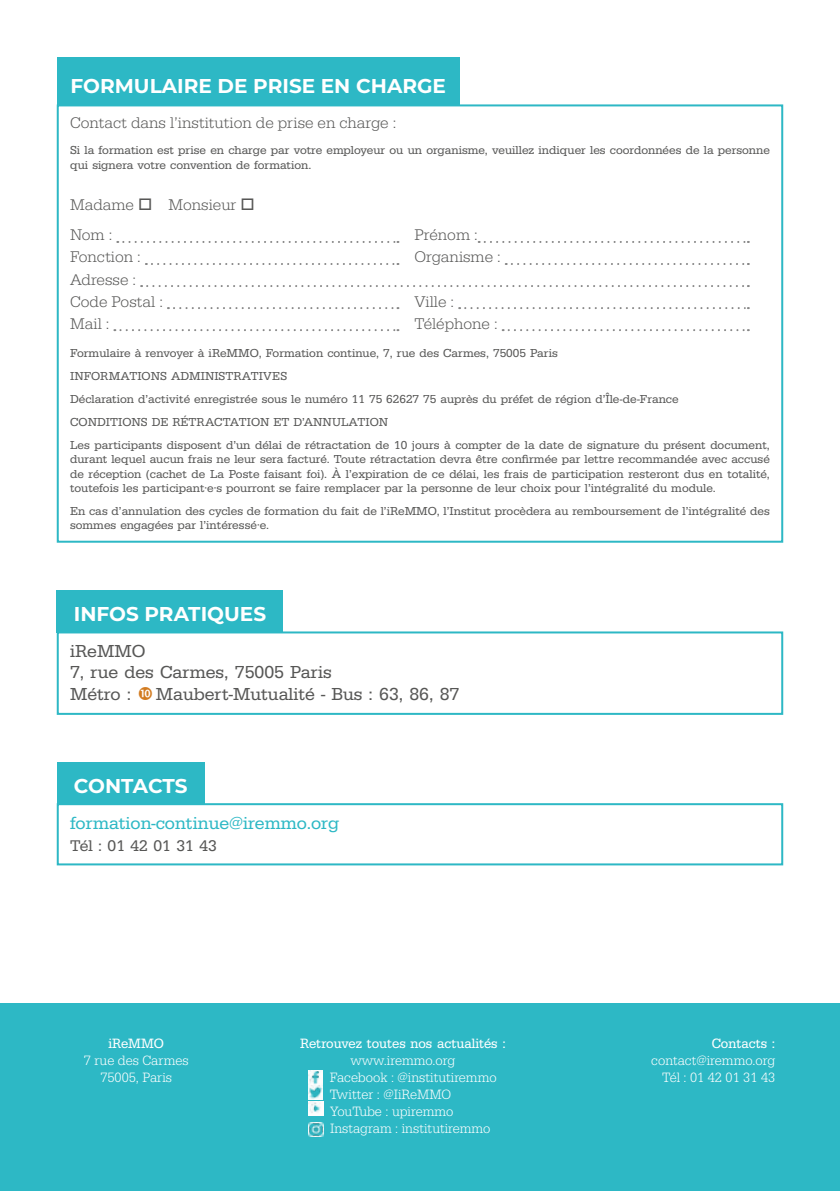
<style>
.page{position:relative;width:840px;height:1191px;background:#fff}
.page>*{position:absolute;margin:0;border:0;box-sizing:border-box;transform-origin:0 0}
.t1{font:700 20px "Montserrat";color:#fff}
.t2{font:18px/21.6px "Egyptienne URW";color:#575756}
.t3{font:18px "Egyptienne URW";color:#2db8c5}
.t4{font:300 16px/30.6px "Egyptienne URW";color:#575756}
.t5{font:16px "Egyptienne URW";color:#575756}
.t6{font:300 14px/16.8px "Egyptienne URW Nar";color:#fff;text-align:center}
.t7{font:14px "Egyptienne URW Nar";color:#fff}
.t8{font:12px/14.4px "Egyptienne URW";color:#575756}
</style>
<div class="page">
<div style="left:0;top:1002px;width:839px;height:189px;background:#2db8c5"></div>
<img style="left:308px;top:1070px;width:14px;height:29px">
<img style="left:308px;top:1101px;width:15px;height:14px">
<img style="left:308px;top:1122px;width:15px;height:14px">
<svg style="left:117px;top:241px;width:281px;height:2px"></svg>
<svg style="left:478px;top:241px;width:270px;height:2px"></svg>
<svg style="left:146px;top:263px;width:252px;height:2px"></svg>
<svg style="left:505px;top:263px;width:243px;height:2px"></svg>
<svg style="left:141px;top:285px;width:607px;height:2px"></svg>
<svg style="left:168px;top:307px;width:230px;height:2px"></svg>
<svg style="left:459px;top:307px;width:289px;height:2px"></svg>
<svg style="left:114px;top:329px;width:284px;height:2px"></svg>
<svg style="left:502px;top:329px;width:246px;height:2px"></svg>
<div style="left:57px;top:104px;width:725px;height:439px;border:2px solid #2db8c5"></div>
<div style="left:57px;top:57px;width:402px;height:47px;background:#2db8c5"></div>
<div style="left:57px;top:631px;width:725px;height:84px;border:2px solid #2db8c5"></div>
<div style="left:57px;top:590px;width:226px;height:42px;background:#2db8c5"></div>
<div style="left:57px;top:803px;width:725px;height:62px;border:2px solid #2db8c5"></div>
<div style="left:57px;top:762px;width:147px;height:42px;background:#2db8c5"></div>
<h1 class="t1" style="left:70px;top:72px;width:376px">FORMULAIRE DE PRISE EN CHARGE</h1>
<h3 class="t4" style="left:70px;top:108px;width:327px">Contact dans l’institution de prise en charge :</h3>
<p class="t8" style="left:70px;top:143px;width:700px">Si la formation est prise en charge par votre employeur ou un organisme, veuillez indiquer les coordonnées de la personne qui signera votre convention de formation.</p>
<h3 class="t4" style="left:70px;top:189px;width:186px">Madame □ Monsieur □<br>Nom :</h3>
<h3 class="t4" style="left:414px;top:220px;width:65px">Prénom :</h3>
<h3 class="t4" style="left:70px;top:242px;width:72px">Fonction :</h3>
<h3 class="t4" style="left:414px;top:242px;width:88px">Organisme :</h3>
<h3 class="t4" style="left:70px;top:268px;width:94px;line-height:22px">Adresse :<br>Code Postal :</h3>
<h3 class="t4" style="left:414px;top:286px;width:41px">Ville :</h3>
<h3 class="t4" style="left:70px;top:308px;width:41px">Mail :</h3>
<h3 class="t4" style="left:414px;top:308px;width:85px">Téléphone :</h3>
<p class="t8" style="left:70px;top:342px;width:700px;line-height:23px">Formulaire à renvoyer à iReMMO, Formation continue, 7, rue des Carmes, 75005 Paris<br>INFORMATIONS ADMINISTRATIVES<br>Déclaration d’activité enregistrée sous le numéro 11 75 62627 75 auprès du préfet de région d’Île-de-France<br>CONDITIONS DE RÉTRACTATION ET D’ANNULATION<br>Les participants disposent d’un délai de rétractation de 10 jours à compter de la date de signature du présent document,</p>
<p class="t8" style="left:70px;top:452px;width:701px;text-align:justify">durant lequel aucun frais ne leur sera facturé. Toute rétractation devra être confirmée par lettre recommandée avec accusé de réception (cachet de La Poste faisant foi). À l’expiration de ce délai, les frais de participation resteront dus en totalité, toutefois les participant·e·s pourront se faire remplacer par la personne de leur choix pour l’intégralité du module.</p>
<p class="t8" style="left:70px;top:504px;width:701px">En cas d’annulation des cycles de formation du fait de l’iReMMO, l’Institut procèdera au remboursement de l’intégralité des sommes engagées par l’intéressé·e.</p>
<h1 class="t1" style="left:74px;top:599px;width:194px">INFOS PRATIQUES</h1>
<h2 class="t2" style="left:70px;top:640px;width:263px">iReMMO<br>7, rue des Carmes, 75005 Paris<br>Métro :</h2>
<h2 class="t2" style="left:156px;top:683px;width:305px">Maubert-Mutualité - Bus : 63, 86, 87</h2>
<h1 class="t1" style="left:74px;top:772px;width:115px">CONTACTS</h1>
<h2 class="t3" style="left:70px;top:812px;width:270px">formation-continue@iremmo.org</h2>
<h3 class="t5" style="left:70px;top:836px;width:148px">Tél : 01 42 01 31 43</h3>
<p class="t7" style="left:108px;top:1035px;width:57px">iReMMO</p>
<p class="t6" style="left:84px;top:1052px;width:106px">7 rue des Carmes<br>75005, Paris</p>
<p class="t7" style="left:300px;top:1035px;width:207px">Retrouvez toutes nos actualités :</p>
<p class="t6" style="left:329px;top:1052px;width:168px;text-align:left;text-indent:21px">www.iremmo.org<br>Facebook : @institutiremmo<br>Twitter : @IiReMMO<br>YouTube : upiremmo<br>Instagram : institutiremmo</p>
<p class="t7" style="left:711px;top:1035px;width:65px">Contacts :</p>
<p class="t6" style="left:651px;top:1052px;width:125px;text-align:right">contact@iremmo.org<br>Tél : 01 42 01 31 43</p>
</div>
